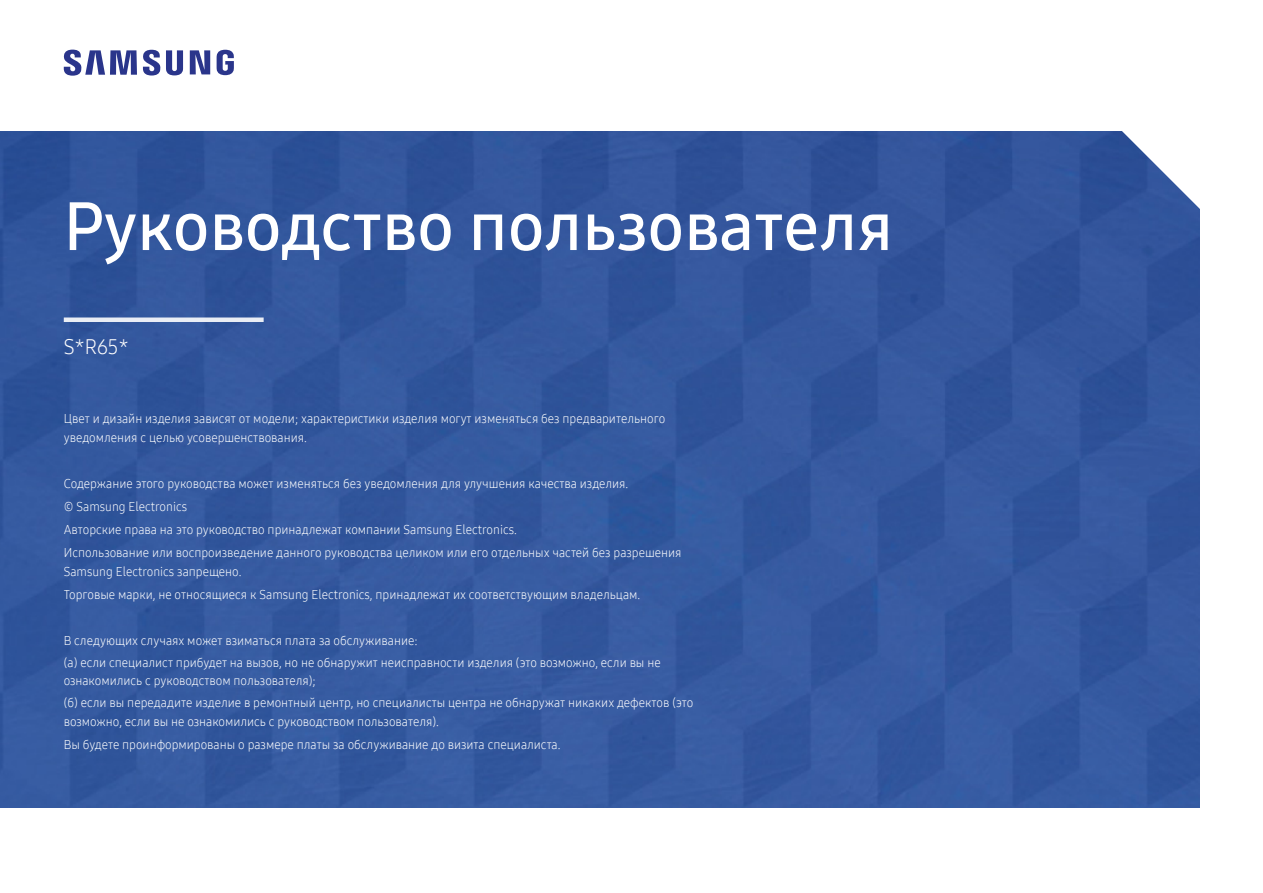
<style>
.page{position:relative;width:1263px;height:893px;background:#fff}
.page>*{position:absolute;margin:0;border:0;box-sizing:border-box;transform-origin:0 0}
.Cover-Heading2{font:67.5px "Samsung One 600";color:#fff}
.Cover-ModelCode{font:21px "Samsung One 300";color:#fff;scale:.96 1}
.Cover-Description{font:12.75px/18.8px "Samsung One 300";color:#fff;scale:.96 1}
.Cover_UnorderList_2{font:12.75px/18.8px "Samsung One 300";color:#fff;scale:.96 1}
.Cover_UnorderList_1{font:12.75px "Samsung One 300";color:#fff;scale:.96 1}
</style>
<div class="page">
<img style="left:0;top:132px;width:1199px;height:676px">
<svg style="left:1121px;top:131px;width:79px;height:80px"></svg>
<div style="left:64px;top:317px;width:200px;height:5px;background:#eaedf4"></div>
<svg style="left:64px;top:50px;width:170px;height:26px"></svg>
<p class="Cover-Heading2" style="left:64px;top:181px;width:831px">Руководство пользователя</p>
<p class="Cover-ModelCode" style="left:64px;top:333px;width:69px">S*R65*</p>
<p class="Cover-Description" style="left:64px;top:409px;width:628px">Цвет и дизайн изделия зависят от модели; характеристики изделия могут изменяться без предварительного уведомления с целью усовершенствования.</p>
<p class="Cover-Description" style="left:64px;top:474px;width:590px">Содержание этого руководства может изменяться без уведомления для улучшения качества изделия.</p>
<p class="Cover-Description" style="left:64px;top:497px;width:130px">© Samsung Electronics</p>
<p class="Cover-Description" style="left:64px;top:520px;width:473px">Авторские права на это руководство принадлежат компании Samsung Electronics.</p>
<p class="Cover-Description" style="left:64px;top:543px;width:645px">Использование или воспроизведение данного руководства целиком или его отдельных частей без разрешения<br>Samsung Electronics запрещено.</p>
<p class="Cover-Description" style="left:64px;top:585px;width:602px">Торговые марки, не относящиеся к Samsung Electronics, принадлежат их соответствующим владельцам.</p>
<p class="Cover_UnorderList_1" style="left:64px;top:632px;width:370px">В следующих случаях может взиматься плата за обслуживание:</p>
<p class="Cover_UnorderList_2" style="left:64px;top:653px;width:623px">(а) если специалист прибудет на вызов, но не обнаружит неисправности изделия (это возможно, если вы не ознакомились с руководством пользователя);</p>
<p class="Cover_UnorderList_2" style="left:64px;top:693px;width:657px">(б) если вы передадите изделие в ремонтный центр, но специалисты центра не обнаружат никаких дефектов (это возможно, если вы не ознакомились с руководством пользователя).</p>
<p class="Cover_UnorderList_1" style="left:64px;top:736px;width:519px">Вы будете проинформированы о размере платы за обслуживание до визита специалиста.</p>
</div>
